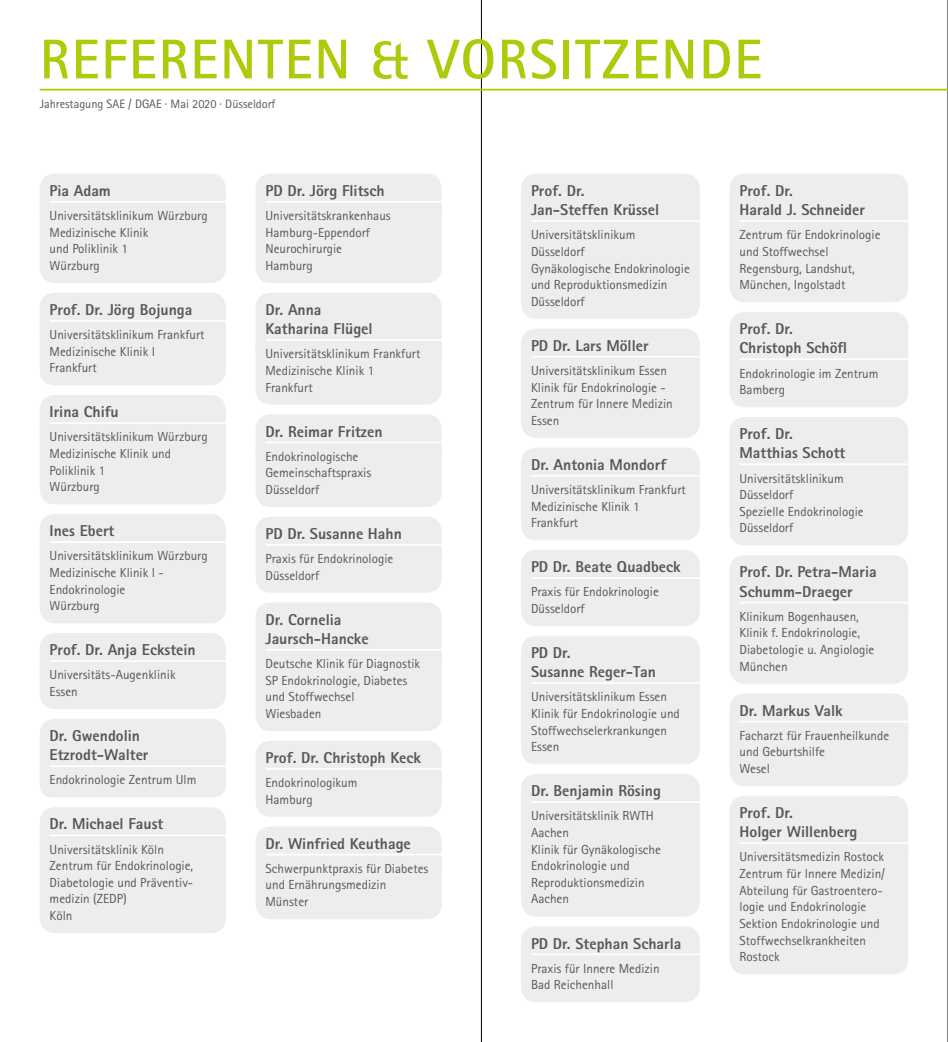
<style>
.page{position:relative;width:948px;height:1042px;background:#fff}
.page>*{position:absolute;margin:0;border:0;box-sizing:border-box;transform-origin:0 0}
.t1{font:700 56px "AT Rotis Sans Serif";letter-spacing:.03em;color:#afca0b}
.t2{font:800 15.75px/19.2px "AT Rotis Sans Serif";color:#575756}
.t3{font:13.12px/16.6px "AT Rotis Sans Serif";color:#575756}
.t4{font:12.25px "AT Rotis Sans Serif";color:#575756}
</style>
<div class="page">
<hr style="left:947px;top:0;width:1px;height:1042px;background:#000">
<hr style="left:481px;top:0;width:1px;height:1042px;background:#000">
<hr style="left:40px;top:89px;width:907px;height:1px;background:#afca0b">
<div style="left:40px;top:174px;width:186px;height:109px;background:#ededed"></div>
<div style="left:40px;top:293px;width:186px;height:92px;background:#ededed"></div>
<div style="left:40px;top:395px;width:186px;height:109px;background:#ededed"></div>
<div style="left:40px;top:514px;width:186px;height:109px;background:#ededed"></div>
<div style="left:40px;top:633px;width:186px;height:76px;background:#ededed"></div>
<div style="left:40px;top:719px;width:186px;height:78px;background:#ededed"></div>
<div style="left:40px;top:807px;width:186px;height:126px;background:#ededed"></div>
<div style="left:255px;top:174px;width:186px;height:109px;background:#ededed"></div>
<div style="left:255px;top:293px;width:186px;height:111px;background:#ededed"></div>
<div style="left:255px;top:414px;width:186px;height:93px;background:#ededed"></div>
<div style="left:255px;top:517px;width:186px;height:76px;background:#ededed"></div>
<div style="left:255px;top:603px;width:186px;height:128px;background:#ededed"></div>
<div style="left:255px;top:741px;width:186px;height:76px;background:#ededed"></div>
<div style="left:255px;top:827px;width:186px;height:92px;background:#ededed"></div>
<div style="left:521px;top:174px;width:178px;height:145px;background:#ededed"></div>
<div style="left:521px;top:329px;width:178px;height:109px;background:#ededed"></div>
<div style="left:521px;top:448px;width:178px;height:92px;background:#ededed"></div>
<div style="left:521px;top:550px;width:178px;height:76px;background:#ededed"></div>
<div style="left:521px;top:636px;width:178px;height:128px;background:#ededed"></div>
<div style="left:521px;top:774px;width:178px;height:142px;background:#ededed"></div>
<div style="left:521px;top:926px;width:178px;height:76px;background:#ededed"></div>
<div style="left:729px;top:174px;width:179px;height:128px;background:#ededed"></div>
<div style="left:729px;top:312px;width:179px;height:95px;background:#ededed"></div>
<div style="left:729px;top:417px;width:179px;height:128px;background:#ededed"></div>
<div style="left:729px;top:555px;width:179px;height:129px;background:#ededed"></div>
<div style="left:729px;top:694px;width:179px;height:92px;background:#ededed"></div>
<div style="left:729px;top:796px;width:179px;height:178px;background:#ededed"></div>
<h1 class="t1" style="left:40px;top:24px;width:724px">REFERENTEN &amp; VORSITZENDE</h1>
<p class="t4" style="left:40px;top:97px;width:237px">Jahrestagung SAE / DGAE · Mai 2020 · Düsseldorf</p>
<p class="t2" style="left:50px;top:181px;width:63px">Pia Adam</p>
<p class="t3" style="left:50px;top:207px;width:159px">Universitätsklinikum Würzburg<br>Medizinische Klinik<br>und Poliklinik 1<br>Würzburg</p>
<p class="t2" style="left:50px;top:300px;width:144px">Prof. Dr. Jörg Bojunga</p>
<p class="t3" style="left:50px;top:326px;width:156px">Universitätsklinikum Frankfurt<br>Medizinische Klinik I<br>Frankfurt</p>
<p class="t2" style="left:50px;top:402px;width:71px">Irina Chifu</p>
<p class="t3" style="left:50px;top:428px;width:159px">Universitätsklinikum Würzburg<br>Medizinische Klinik und<br>Poliklinik 1<br>Würzburg</p>
<p class="t2" style="left:50px;top:521px;width:66px">Ines Ebert</p>
<p class="t3" style="left:50px;top:547px;width:159px">Universitätsklinikum Würzburg<br>Medizinische Klinik I -<br>Endokrinologie<br>Würzburg</p>
<p class="t2" style="left:50px;top:640px;width:148px">Prof. Dr. Anja Eckstein</p>
<p class="t3" style="left:50px;top:666px;width:127px">Universitäts-Augenklinik<br>Essen</p>
<p class="t2" style="left:50px;top:726px;width:100px">Dr. Gwendolin<br>Etzrodt-Walter</p>
<p class="t3" style="left:50px;top:771px;width:148px">Endokrinologie Zentrum Ulm</p>
<p class="t2" style="left:50px;top:814px;width:115px">Dr. Michael Faust</p>
<p class="t3" style="left:50px;top:841px;width:145px">Universitätsklinik Köln<br>Zentrum für Endokrinologie,<br>Diabetologie und Präventiv&shy;medizin (ZEDP)<br>Köln</p>
<p class="t2" style="left:265px;top:181px;width:120px">PD Dr. Jörg Flitsch</p>
<p class="t3" style="left:265px;top:207px;width:127px">Universitätskrankenhaus<br>Hamburg-Eppendorf<br>Neurochirurgie<br>Hamburg</p>
<p class="t2" style="left:265px;top:300px;width:109px">Dr. Anna<br>Katharina Flügel</p>
<p class="t3" style="left:265px;top:345px;width:156px">Universitätsklinikum Frankfurt<br>Medizinische Klinik 1<br>Frankfurt</p>
<p class="t2" style="left:265px;top:421px;width:118px">Dr. Reimar Fritzen</p>
<p class="t3" style="left:265px;top:448px;width:107px">Endokrinologische<br>Gemeinschaftspraxis<br>Düsseldorf</p>
<p class="t2" style="left:265px;top:524px;width:138px">PD Dr. Susanne Hahn</p>
<p class="t3" style="left:265px;top:550px;width:129px">Praxis für Endokrinologie<br>Düsseldorf</p>
<p class="t2" style="left:265px;top:609px;width:105px">Dr. Cornelia<br>Jaursch-Hancke</p>
<p class="t3" style="left:265px;top:655px;width:156px">Deutsche Klinik für Diagnostik<br>SP Endokrinologie, Diabetes und Stoffwechsel<br>Wiesbaden</p>
<p class="t2" style="left:265px;top:748px;width:157px">Prof. Dr. Christoph Keck</p>
<p class="t3" style="left:265px;top:774px;width:93px">Endokrinologikum<br>Hamburg</p>
<p class="t2" style="left:265px;top:833px;width:147px">Dr. Winfried Keuthage</p>
<p class="t3" style="left:265px;top:860px;width:164px">Schwerpunktpraxis für Diabetes und Ernährungsmedizin<br>Münster</p>
<p class="t2" style="left:531px;top:181px;width:130px">Prof. Dr.<br>Jan-Steffen Krüssel</p>
<p class="t3" style="left:531px;top:226px;width:160px">Universitätsklinikum<br>Düsseldorf<br>Gynäkologische Endokrinologie und Reproduktionsmedizin<br>Düsseldorf</p>
<p class="t2" style="left:531px;top:336px;width:119px">PD Dr. Lars Möller</p>
<p class="t3" style="left:531px;top:362px;width:143px">Universitätsklinikum Essen<br>Klinik für Endokrinologie -<br>Zentrum für Innere Medizin<br>Essen</p>
<p class="t2" style="left:531px;top:455px;width:137px">Dr. Antonia Mondorf</p>
<p class="t3" style="left:531px;top:481px;width:156px">Universitätsklinikum Frankfurt<br>Medizinische Klinik 1<br>Frankfurt</p>
<p class="t2" style="left:531px;top:557px;width:151px">PD Dr. Beate Quadbeck</p>
<p class="t3" style="left:531px;top:583px;width:129px">Praxis für Endokrinologie<br>Düsseldorf</p>
<p class="t2" style="left:531px;top:643px;width:126px">PD Dr.<br>Susanne Reger-Tan</p>
<p class="t3" style="left:531px;top:688px;width:150px">Universitätsklinikum Essen<br>Klinik für Endokrinologie und<br>Stoffwechselerkrankungen<br>Essen</p>
<p class="t2" style="left:531px;top:781px;width:131px">Dr. Benjamin Rösing</p>
<p class="t3" style="left:531px;top:807px;width:131px">Universitätsklinik RWTH<br>Aachen<br>Klinik für Gynäkologische<br>Endokrinologie und<br>Reproduktionsmedizin<br>Aachen</p>
<p class="t2" style="left:531px;top:933px;width:152px">PD Dr. Stephan Scharla</p>
<p class="t3" style="left:531px;top:960px;width:130px">Praxis für Innere Medizin<br>Bad Reichenhall</p>
<p class="t2" style="left:739px;top:181px;width:127px">Prof. Dr.<br>Harald J. Schneider</p>
<p class="t3" style="left:739px;top:226px;width:142px">Zentrum für Endokrinologie und Stoffwechsel<br>Regensburg, Landshut,<br>München, Ingolstadt</p>
<p class="t2" style="left:739px;top:319px;width:109px">Prof. Dr.<br>Christoph Schöfl</p>
<p class="t3" style="left:739px;top:365px;width:140px">Endokrinologie im Zentrum<br>Bamberg</p>
<p class="t2" style="left:739px;top:424px;width:107px">Prof. Dr.<br>Matthias Schott</p>
<p class="t3" style="left:739px;top:470px;width:126px">Universitätsklinikum<br>Düsseldorf<br>Spezielle Endokrinologie<br>Düsseldorf</p>
<p class="t2" style="left:739px;top:562px;width:139px">Prof. Dr. Petra-Maria<br>Schumm-Draeger</p>
<p class="t3" style="left:739px;top:608px;width:136px">Klinikum Bogenhausen,<br>Klinik f. Endokrinologie,<br>Diabetologie u. Angiologie<br>München</p>
<p class="t2" style="left:739px;top:700px;width:105px">Dr. Markus Valk</p>
<p class="t3" style="left:739px;top:727px;width:151px">Facharzt für Frauenheilkunde und Geburtshilfe<br>Wesel</p>
<p class="t2" style="left:739px;top:803px;width:119px">Prof. Dr.<br>Holger Willenberg</p>
<p class="t3" style="left:739px;top:848px;width:147px">Universitätsmedizin Rostock<br>Zentrum für Innere Medizin/<br>Abteilung für Gastroentero&shy;logie und Endokrinologie<br>Sektion Endokrinologie und<br>Stoffwechselkrankheiten<br>Rostock</p>
</div>
